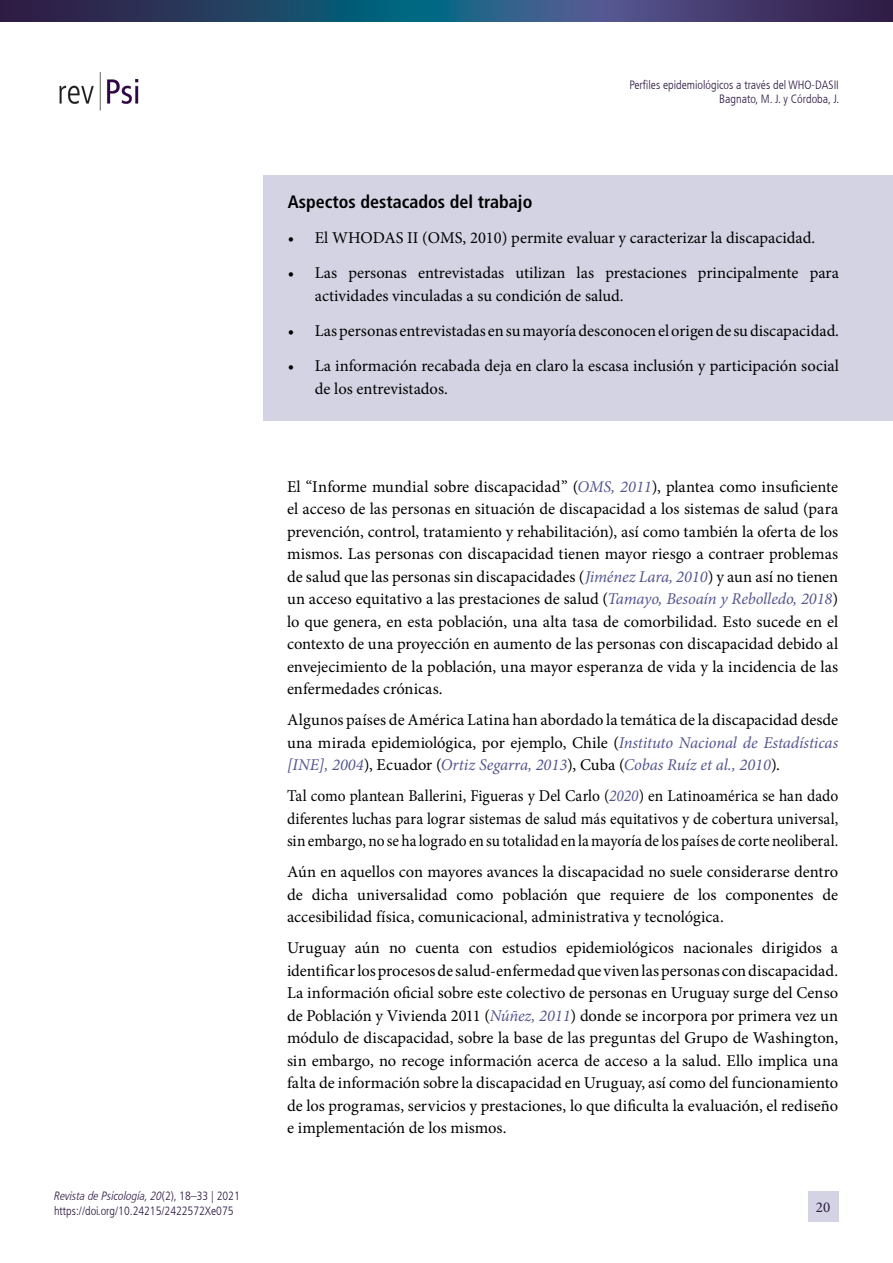
<style>
.page{position:relative;width:893px;height:1263px;background:#fff}
.page>*{position:absolute;margin:0;border:0;box-sizing:border-box;transform-origin:0 0}
.t1{font:700 condensed 18px "Frutiger LT Com";color:#000}
.t2{font:16.5px/22.5px "Minion Pro";color:#000;text-align:justify}
.t3{font:16.5px/22.5px "Minion Pro";color:#000;text-align:justify;scale:.94 1}
.t4{font:15px "Minion Pro";color:#2e1b44}
.t5{font:300 condensed 12px/14.4px "Frutiger LT Com";color:#2e1b44}
.s1{font-style:italic}
.s2{font-style:italic;color:#54558e}
</style>
<div class="page">
<svg style="left:0;top:0;width:893px;height:21px;background:#2d436c"></svg>
<div style="left:264px;top:176px;width:629px;height:245px;background:#d3d3e3"></div>
<img style="left:59px;top:72px;width:80px;height:39px">
<div style="left:808px;top:1191px;width:30px;height:31px;background:#d3d3e3"></div>
<p class="t5" style="left:54px;top:1189px;width:187px"><span class="s1">Revista de Psicología, 20</span>(2), 18–33 | 2021 https://doi.org/10.24215/2422572Xe075</p>
<p class="t5" style="left:629px;top:78px;width:212px;text-align:right">Perfiles epidemiológicos a través del WHO-DASII<br>Bagnato, M. J. y Córdoba, J.</p>
<p class="t1" style="left:288px;top:191px;width:246px">Aspectos destacados del trabajo</p>
<p class="t2" style="left:288px;top:226px;width:529px">• El WHODAS II (OMS, 2010) permite evaluar y caracterizar la discapacidad.</p>
<p class="t2" style="left:315px;top:262px;width:526px;text-indent:-27px">• Las personas entrevistadas utilizan las prestaciones principalmente para actividades vinculadas a su condición de salud.</p>
<p class="t2" style="left:288px;top:319px;width:553px">• Las personas entrevistadas en su mayoría desconocen el origen de su discapacidad.</p>
<p class="t2" style="left:315px;top:355px;width:526px;text-indent:-27px">• La información recabada deja en claro la escasa inclusión y participación social de los entrevistados.</p>
<p class="t2" style="left:287px;top:475px;width:553px">El “Informe mundial sobre discapacidad” (<span class="s2">OMS, 2011</span>), plantea como insuficiente el acceso de las personas en situación de discapacidad a los sistemas de salud (para prevención, control, tratamiento y rehabilitación), así como también la oferta de los mismos. Las personas con discapacidad tienen mayor riesgo a contraer problemas de salud que las personas sin discapacidades (<span class="s2">Jiménez Lara, 2010</span>) y aun así no tienen un acceso equitativo a las prestaciones de salud (<span class="s2">Tamayo, Besoaín y Rebolledo, 2018</span>) lo que genera, en esta población, una alta tasa de comorbilidad. Esto sucede en el contexto de una proyección en aumento de las personas con discapacidad debido al envejecimiento de la población, una mayor esperanza de vida y la incidencia de las enfermedades crónicas.</p>
<p class="t2" style="left:287px;top:709px;width:553px">Algunos países de América Latina han abordado la temática de la discapacidad desde una mirada epidemiológica, por ejemplo, Chile (<span class="s2">Instituto Nacional de Estadísticas [INE], 2004</span>), Ecuador (<span class="s2">Ortiz Segarra, 2013</span>), Cuba (<span class="s2">Cobas Ruíz et al., 2010</span>).</p>
<p class="t3" style="left:287px;top:784px;width:588px">Tal como plantean Ballerini, Figueras y Del Carlo (<span class="s2">2020</span>) en Latinoamérica se han dado diferentes luchas para lograr sistemas de salud más equitativos y de cobertura universal, sin embargo, no se ha logrado en su totalidad en la mayoría de los países de corte neoliberal.</p>
<p class="t2" style="left:287px;top:860px;width:553px">Aún en aquellos con mayores avances la discapacidad no suele considerarse dentro de dicha universalidad como población que requiere de los componentes de accesibilidad física, comunicacional, administrativa y tecnológica.</p>
<p class="t2" style="left:287px;top:936px;width:553px">Uruguay aún no cuenta con estudios epidemiológicos nacionales dirigidos a identificar los procesos de salud-enfermedad que viven las personas con discapacidad.<br>La información oficial sobre este colectivo de personas en Uruguay surge del Censo de Población y Vivienda 2011 (<span class="s2">Núñez, 2011</span>) donde se incorpora por primera vez un módulo de discapacidad, sobre la base de las preguntas del Grupo de Washington, sin embargo, no recoge información acerca de acceso a la salud. Ello implica una falta de información sobre la discapacidad en Uruguay, así como del funcionamiento de los programas, servicios y prestaciones, lo que dificulta la evaluación, el rediseño e implementación de los mismos.</p>
<p class="t4" style="left:816px;top:1197px;width:16px">20</p>
</div>
